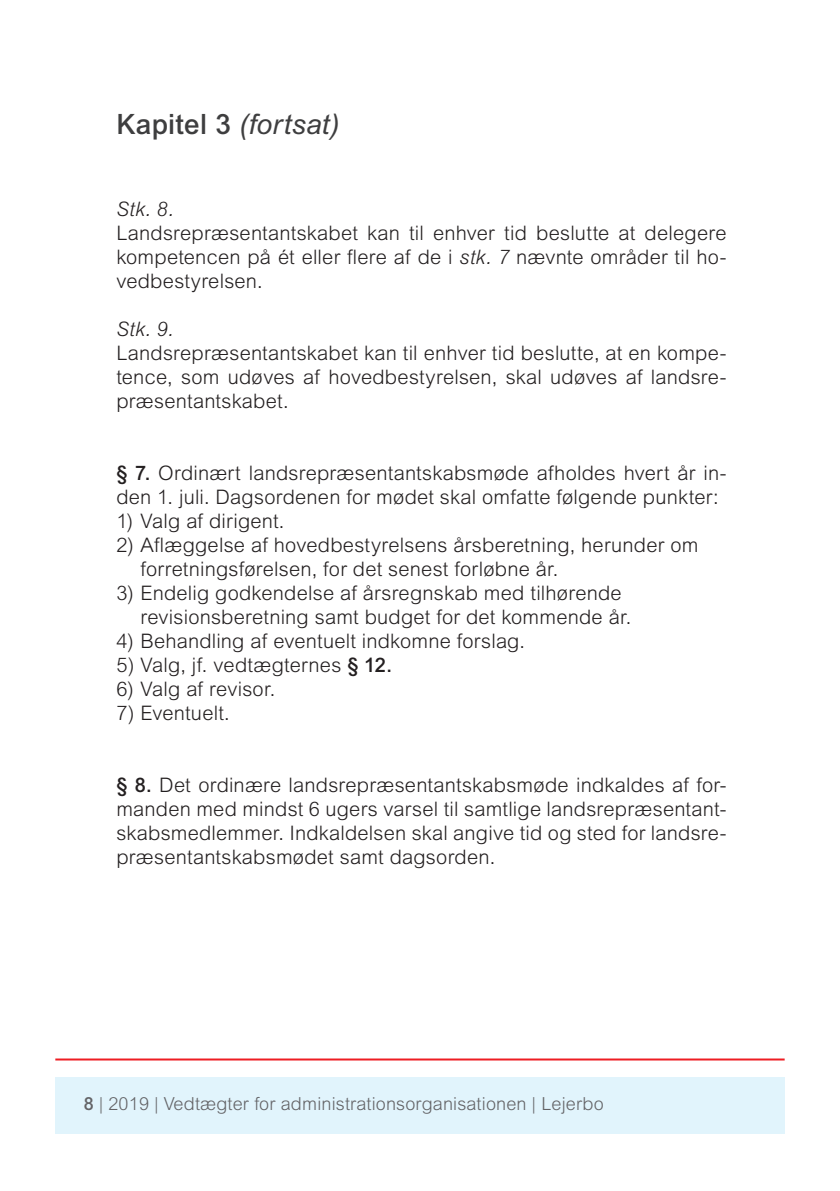
<style>
.page{position:relative;width:840px;height:1191px;background:#fff}
.page>*{position:absolute;margin:0;border:0;box-sizing:border-box;transform-origin:0 0}
.t1{font:italic 28px "Arial MT Pro";letter-spacing:.01em;color:#3e3e3f}
.rubrik_2{font:300 20px/24px "Arial MT Pro";letter-spacing:.01em;color:#231f20;text-align:justify}
.rubrik_2-2{font:italic 300 20px "Arial MT Pro";letter-spacing:.02em;color:#231f20}
.t2{font:300 18px "Arial MT Pro";letter-spacing:.01em;color:#636366}
.s1{font-weight:500;font-style:normal}
.s2{font-style:italic}
.s3{font-weight:500}
</style>
<div class="page">
<div style="left:55px;top:1077px;width:729px;height:57px;background:#e1f4fc"></div>
<hr style="left:55px;top:1058px;width:729px;height:2px;background:#ee1d23">
<p class="t1" style="left:116px;top:108px;width:224px"><span class="s1">Kapitel 3</span> (fortsat)</p>
<p class="rubrik_2-2" style="left:116px;top:197px;width:58px">Stk. 8.</p>
<p class="rubrik_2" style="left:116px;top:221px;width:611px">Landsrepræsentantskabet kan til enhver tid beslutte at delegere kompetencen på ét eller flere af de i <span class="s2">stk. 7</span> nævnte områder til ho&shy;vedbestyrelsen.</p>
<p class="rubrik_2-2" style="left:116px;top:317px;width:58px">Stk. 9.</p>
<p class="rubrik_2" style="left:116px;top:341px;width:611px">Landsrepræsentantskabet kan til enhver tid beslutte, at en kompe&shy;tence, som udøves af hovedbestyrelsen, skal udøves af landsre&shy;præsentantskabet.</p>
<p class="rubrik_2" style="left:116px;top:461px;width:611px"><span class="s3">§ 7.</span> Ordinært landsrepræsentantskabsmøde afholdes hvert år in&shy;den 1. juli. Dagsordenen for mødet skal omfatte følgende punkter:</p>
<p class="rubrik_2" style="left:116px;top:509px;width:169px">1) Valg af dirigent.</p>
<p class="rubrik_2" style="left:116px;top:533px;width:583px">2) Aflæggelse af hovedbestyrelsens årsberetning, herunder om</p>
<p class="rubrik_2" style="left:140px;top:557px;width:419px">forretningsførelsen, for det senest forløbne år.</p>
<p class="rubrik_2" style="left:116px;top:581px;width:506px">3) Endelig godkendelse af årsregnskab med tilhørende</p>
<p class="rubrik_2" style="left:140px;top:605px;width:492px">revisionsberetning samt budget for det kommende år.</p>
<p class="rubrik_2" style="left:116px;top:629px;width:410px">4) Behandling af eventuelt indkomne forslag.</p>
<p class="rubrik_2" style="left:116px;top:653px;width:277px">5) Valg, jf. vedtægternes <span class="s3">§ 12.</span></p>
<p class="rubrik_2" style="left:116px;top:677px;width:160px">6) Valg af revisor.</p>
<p class="rubrik_2" style="left:116px;top:701px;width:115px">7) Eventuelt.</p>
<p class="rubrik_2" style="left:116px;top:773px;width:611px"><span class="s3">§ 8.</span> Det ordinære landsrepræsentantskabsmøde indkaldes af for&shy;manden med mindst 6 ugers varsel til samtlige landsrepræsentant&shy;skabsmedlemmer. Indkaldelsen skal angive tid og sted for landsre&shy;præsentantskabsmødet samt dagsorden.</p>
<p class="t2" style="left:84px;top:1092px;width:521px"><span class="s3">8</span> | 2019 | Vedtægter for administrationsorganisationen | Lejerbo</p>
</div>
